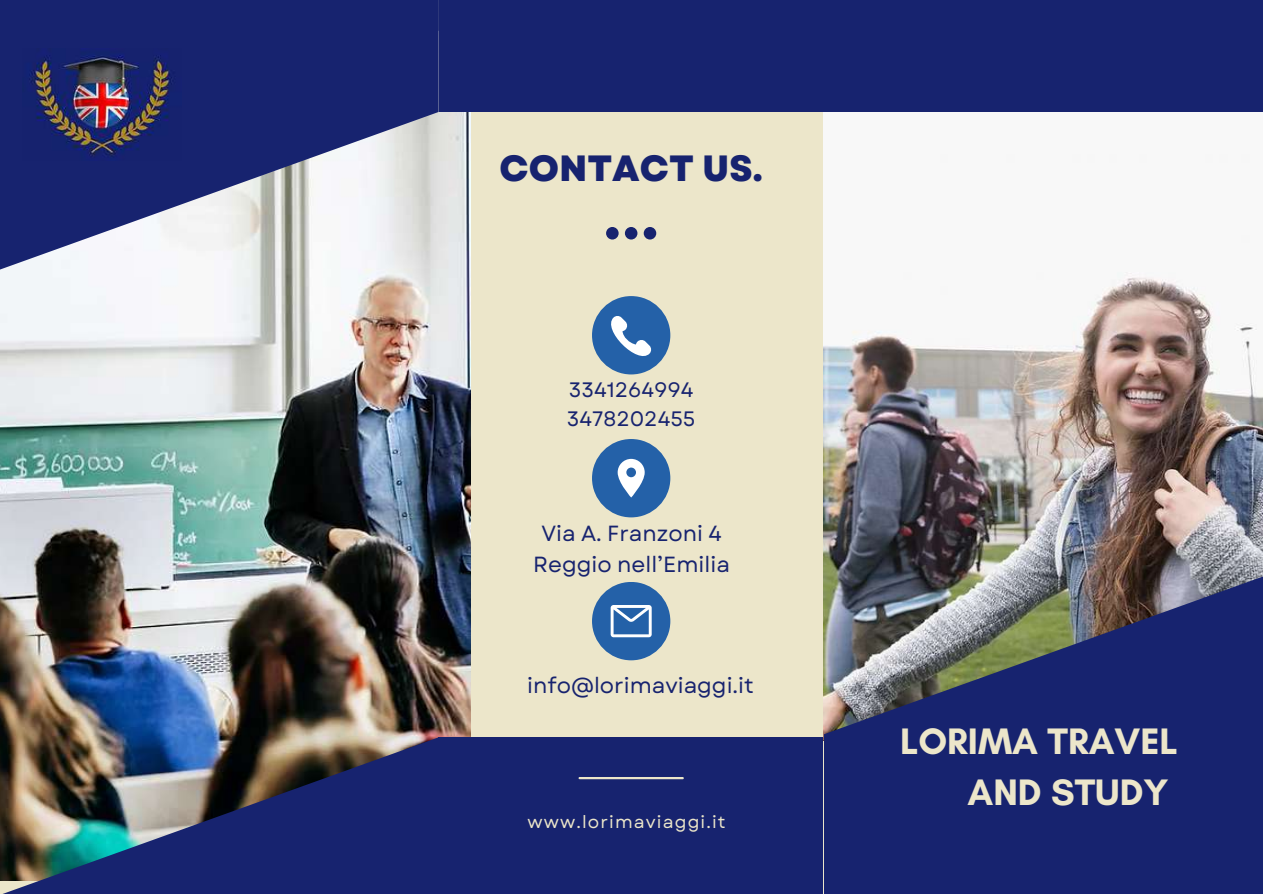
<style>
.page{position:relative;width:1263px;height:894px;background:#fff}
.page>*{position:absolute;margin:0;border:0;box-sizing:border-box;transform-origin:0 0}
.t1{font:700 37.5px/51.8px "Glacial Indifference";color:#ece6ca;text-align:right}
.t2{font:800 36.45px "Garet";color:#17236f}
.t3{font:21.9px/30.6px "Garet";color:#17236f;text-align:center}
.t4{font:20.85px/29.1px "Garet";color:#17236f}
.t5{font:17.55px "Garet";letter-spacing:.065em;color:#ece6ca}
</style>
<div class="page">
<div style="left:0;top:0;width:1263px;height:893px;background:#ece6ca"></div>
<img style="left:824px;top:111px;width:438px;height:465px">
<img style="left:0;top:111px;width:470px;height:626px">
<div style="left:439px;top:737px;width:384px;height:156px;background:#17236f"></div>
<div style="left:439px;top:0;width:385px;height:111px;background:#17236f"></div>
<svg style="left:824px;top:576px;width:439px;height:317px;background:#303a71"></svg>
<img style="left:0;top:737px;width:439px;height:156px">
<svg style="left:0;top:190px;width:439px;height:79px;background:#b3b6c9"></svg>
<div style="left:0;top:0;width:439px;height:190px;background:#17236f"></div>
<svg style="left:606px;top:227px;width:50px;height:12px"></svg>
<div style="left:592px;top:296px;width:78px;height:78px;background:#2461a8;border-radius:50%"></div>
<div style="left:592px;top:439px;width:78px;height:78px;background:#2461a8;border-radius:50%"></div>
<div style="left:592px;top:581px;width:78px;height:79px;background:#2461a8;border-radius:50%"></div>
<svg style="left:601px;top:316px;width:51px;height:49px"></svg>
<svg style="left:618px;top:458px;width:27px;height:39px"></svg>
<svg style="left:611px;top:605px;width:41px;height:32px"></svg>
<div style="left:823px;top:0;width:439px;height:111px;background:#17236f"></div>
<img style="left:29px;top:48px;width:143px;height:109px">
<hr style="left:580px;top:776px;width:103px;height:3px;background:#ece6ca">
<h2 class="t2" style="left:499px;top:142px;width:265px">CONTACT US.</h2>
<p class="t4" style="left:567px;top:375px;width:130px">3341264994<br>3478202455</p>
<p class="t3" style="left:533px;top:518px;width:198px">Via A. Franzoni 4<br>Reggio nell’Emilia</p>
<p class="t3" style="left:527px;top:670px;width:228px">info@lorimaviaggi.it</p>
<p class="t5" style="left:527px;top:808px;width:200px">www.lorimaviaggi.it</p>
<h1 class="t1" style="left:900px;top:714px;width:279px">LORIMA TRAVEL<br>AND STUDY</h1>
</div>
